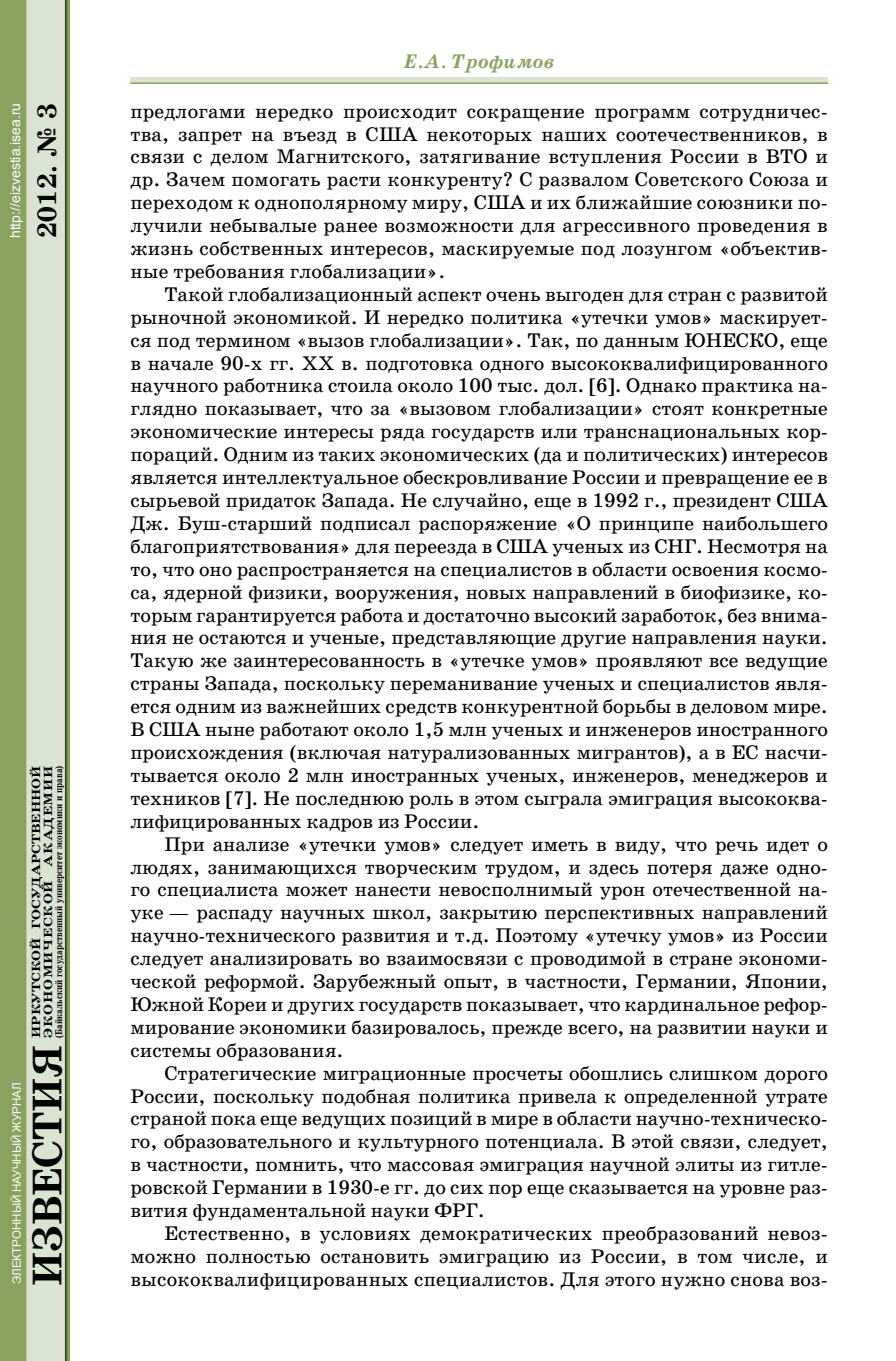
<style>
.page{position:relative;width:896px;height:1361px;background:#fff}
.page>*{position:absolute;margin:0;border:0;box-sizing:border-box;transform-origin:0 0}
.t1{font:700 42px "School Book C";color:#000}
.t2{font:700 27px "School Book C";color:#000}
.t3{font:20px/23px "School Book C";color:#000;text-align:justify}
.t4{font:italic 700 20px "School Book C";color:#89a260}
.t5{font:14px "Arial";color:#fff}
.t6{font:700 12px/12px "School Book C";color:#000;scale:1.25 1}
.t7{font:11.6px "Arial";color:#fff}
.t8{font:700 10px "School Book C";color:#000;scale:.85 1}
</style>
<div class="page">
<div style="left:130px;top:77px;width:698px;height:7px;background:#dbe4d3"></div>
<img style="left:0;top:0;width:70px;height:1361px">
<hr style="left:130px;top:82px;width:698px;height:2px;background:#89a260">
<p class="t5" style="left:6px;top:238px;width:137px;rotate:-90deg">http://eizvestia.isea.ru</p>
<h2 class="t2" style="left:32px;top:238px;width:136px;rotate:-90deg">2012. № 3</h2>
<p class="t7" style="left:9px;top:1284px;width:203px;rotate:-90deg">ЭЛЕКТРОННЫЙ НАУЧНЫЙ ЖУРНАЛ</p>
<p class="t6" style="left:30px;top:1037px;width:219px;rotate:-90deg">ИРКУТСКОЙ ГОСУДАРСТВЕННОЙ<br>ЭКОНОМИЧЕСКОЙ АКАДЕМИИ</p>
<p class="t8" style="left:53px;top:1037px;width:322px;rotate:-90deg">(Байкальский государственный университет экономики и права)</p>
<h1 class="t1" style="left:24px;top:1286px;width:243px;rotate:-90deg">ИЗВЕСТИЯ</h1>
<p class="t4" style="left:404px;top:51px;width:152px">Е.А. Трофимов</p>
<p class="t3" style="left:130px;top:100px;width:699px">предлогами нередко происходит сокращение программ сотрудничес&shy;тва, запрет на въезд в США некоторых наших соотечественников, в связи с делом Магнитского, затягивание вступления России в ВТО и др. Зачем помогать расти конкуренту? С развалом Советского Союза и переходом к однополярному миру, США и их ближайшие союзники по&shy;лучили небывалые ранее возможности для агрессивного проведения в жизнь собственных интересов, маскируемые под лозунгом «объектив&shy;ные требования глобализации».</p>
<p class="t3" style="left:130px;top:283px;width:699px;text-indent:34px">Такой глобализационный аспект очень выгоден для стран с развитой рыночной экономикой. И нередко политика «утечки умов» маскирует&shy;ся под термином «вызов глобализации». Так, по данным ЮНЕСКО, еще в начале 90-х гг. ХХ в. подготовка одного высококвалифицированного научного работника стоила около 100 тыс. дол. [6]. Однако практика на&shy;глядно показывает, что за «вызовом глобализации» стоят конкретные экономические интересы ряда государств или транснациональных кор&shy;пораций. Одним из таких экономических (да и политических) интересов является интеллектуальное обескровливание России и превращение ее в сырьевой придаток Запада. Не случайно, еще в 1992 г., президент США Дж. Буш-старший подписал распоряжение «О принципе наибольшего благоприятствования» для переезда в США ученых из СНГ. Несмотря на то, что оно распространяется на специалистов в области освоения космо&shy;са, ядерной физики, вооружения, новых направлений в биофизике, ко&shy;торым гарантируется работа и достаточно высокий заработок, без внима&shy;ния не остаются и ученые, представляющие другие направления науки.<br>Такую же заинтересованность в «утечке умов» проявляют все ведущие страны Запада, поскольку переманивание ученых и специалистов явля&shy;ется одним из важнейших средств конкурентной борьбы в деловом мире.<br>В США ныне работают около 1,5 млн ученых и инженеров иностранного происхождения (включая натурализованных мигрантов), а в ЕС насчи&shy;тывается около 2 млн иностранных ученых, инженеров, менеджеров и техников [7]. Не последнюю роль в этом сыграла эмиграция высококва&shy;лифицированных кадров из России.</p>
<p class="t3" style="left:130px;top:832px;width:699px;text-indent:34px">При анализе «утечки умов» следует иметь в виду, что речь идет о людях, занимающихся творческим трудом, и здесь потеря даже одно&shy;го специалиста может нанести невосполнимый урон отечественной на&shy;уке — распаду научных школ, закрытию перспективных направлений научно-технического развития и т.д. Поэтому «утечку умов» из России следует анализировать во взаимосвязи с проводимой в стране экономи&shy;ческой реформой. Зарубежный опыт, в частности, Германии, Японии, Южной Кореи и других государств показывает, что кардинальное рефор&shy;мирование экономики базировалось, прежде всего, на развитии науки и системы образования.</p>
<p class="t3" style="left:130px;top:1061px;width:699px;text-indent:34px">Стратегические миграционные просчеты обошлись слишком дорого России, поскольку подобная политика привела к определенной утрате страной пока еще ведущих позиций в мире в области научно-техническо&shy;го, образовательного и культурного потенциала. В этой связи, следует, в частности, помнить, что массовая эмиграция научной элиты из гитле&shy;ровской Германии в 1930-е гг. до сих пор еще сказывается на уровне раз&shy;вития фундаментальной науки ФРГ.</p>
<p class="t3" style="left:130px;top:1222px;width:699px;text-indent:34px">Естественно, в условиях демократических преобразований невоз&shy;можно полностью остановить эмиграцию из России, в том числе, и высококвалифицированных специалистов. Для этого нужно снова воз-</p>
</div>
